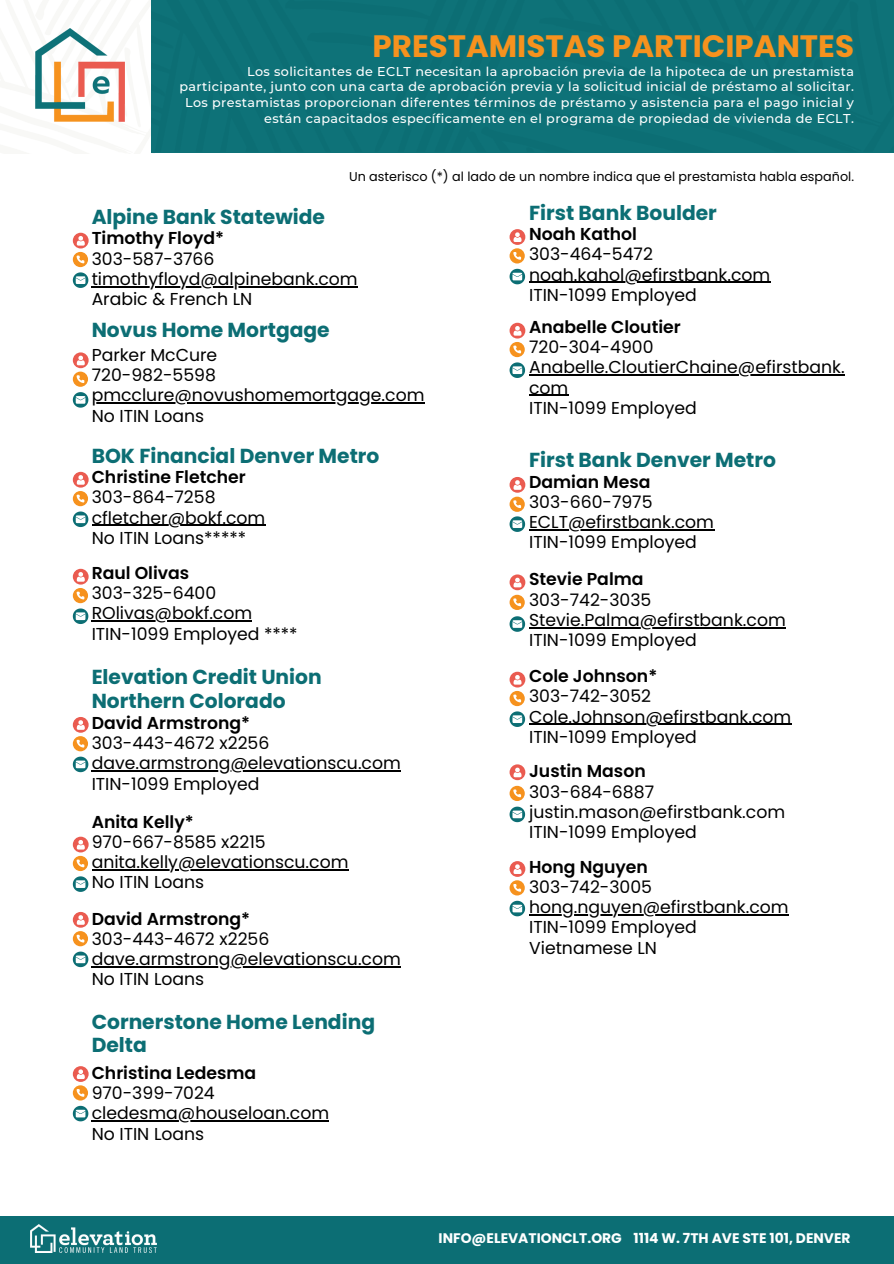
<style>
.page{position:relative;width:894px;height:1264px;background:#fff}
.page>*{position:absolute;margin:0;border:0;box-sizing:border-box;transform-origin:0 0}
.t1{font:700 30.9px "Poppins";color:#f6921e}
.t2{font:700 20.25px/23.7px "Poppins";color:#0c6e74}
.t3{font:17.25px/20.2px "Poppins";color:#000}
.t4{font:600 17.25px/20.2px "Poppins";color:#000}
.t5{font:700 13.8px "Poppins";color:#fff}
.t6{font:500 12.75px/15.9px "Montserrat";letter-spacing:.03em;color:#fff;text-align:right}
.t7{font:12.75px "Poppins";color:#000}
.s1{font-weight:400}
.s2{font-weight:600}
</style>
<div class="page">
<div style="left:124px;top:0;width:768px;height:153px;background:#0e7278"></div>
<img style="left:35px;top:28px;width:89px;height:94px">
<div style="left:0;top:1216px;width:893px;height:47px;background:#0c6e74"></div>
<img style="left:30px;top:1224px;width:126px;height:28px">
<svg style="left:73px;top:233px;width:16px;height:55px"></svg>
<hr style="left:92px;top:286px;width:265px;height:1px;background:#000">
<hr style="left:92px;top:402px;width:332px;height:2px;background:#000">
<hr style="left:92px;top:525px;width:173px;height:1px;background:#000">
<hr style="left:92px;top:620px;width:160px;height:1px;background:#000">
<hr style="left:92px;top:869px;width:256px;height:1px;background:#000">
<hr style="left:529px;top:282px;width:241px;height:1px;background:#000">
<hr style="left:529px;top:374px;width:315px;height:2px;background:#000">
<hr style="left:529px;top:395px;width:39px;height:1px;background:#000">
<svg style="left:73px;top:352px;width:16px;height:55px"></svg>
<svg style="left:73px;top:472px;width:16px;height:55px"></svg>
<svg style="left:73px;top:569px;width:16px;height:55px"></svg>
<svg style="left:73px;top:836px;width:16px;height:55px"></svg>
<svg style="left:509px;top:269px;width:16px;height:15px"></svg>
<svg style="left:509px;top:229px;width:16px;height:34px"></svg>
<svg style="left:509px;top:323px;width:16px;height:55px"></svg>
<hr style="left:529px;top:529px;width:184px;height:1px;background:#000">
<hr style="left:529px;top:627px;width:256px;height:1px;background:#000">
<svg style="left:509px;top:616px;width:16px;height:16px"></svg>
<svg style="left:509px;top:574px;width:16px;height:36px"></svg>
<svg style="left:509px;top:477px;width:16px;height:55px"></svg>
<hr style="left:92px;top:966px;width:309px;height:1px;background:#000">
<svg style="left:73px;top:911px;width:16px;height:56px"></svg>
<hr style="left:529px;top:723px;width:262px;height:2px;background:#000">
<svg style="left:509px;top:671px;width:16px;height:56px"></svg>
<svg style="left:509px;top:764px;width:16px;height:58px"></svg>
<hr style="left:529px;top:914px;width:259px;height:1px;background:#000">
<svg style="left:509px;top:861px;width:16px;height:55px"></svg>
<hr style="left:92px;top:1120px;width:237px;height:1px;background:#000">
<svg style="left:73px;top:1066px;width:16px;height:55px"></svg>
<hr style="left:92px;top:770px;width:309px;height:1px;background:#000">
<svg style="left:73px;top:717px;width:16px;height:55px"></svg>
<p class="t1" style="left:372px;top:24px;width:483px">PRESTAMISTAS PARTICIPANTES</p>
<p class="t6" style="left:179px;top:63px;width:676px">Los solicitantes de ECLT necesitan la aprobación previa de la hipoteca de un prestamista participante, junto con una carta de aprobación previa y la solicitud inicial de préstamo al solicitar.<br>Los prestamistas proporcionan diferentes términos de préstamo y asistencia para el pago inicial y están capacitados específicamente en el programa de propiedad de vivienda de ECLT.</p>
<p class="t7" style="left:349px;top:167px;width:506px">Un asterisco (*) al lado de un nombre indica que el prestamista habla español.</p>
<h6 class="t2" style="left:92px;top:205px;width:235px">Alpine Bank Statewide</h6>
<h6 class="t4" style="left:92px;top:228px;width:134px">Timothy Floyd*<br><span class="s1">303-587-3766</span></h6>
<p class="t3" style="left:92px;top:269px;width:267px">timothyfloyd@alpinebank.com<br>Arabic &amp; French LN</p>
<p class="t2" style="left:92px;top:318px;width:239px">Novus Home Mortgage</p>
<p class="t3" style="left:92px;top:345px;width:127px">Parker McCure<br>720-982-5598</p>
<p class="t3" style="left:92px;top:385px;width:334px">pmcclure@novushomemortgage.com<br>No ITIN Loans</p>
<p class="t2" style="left:92px;top:444px;width:289px">BOK Financial Denver Metro</p>
<p class="t4" style="left:92px;top:467px;width:156px">Christine Fletcher<br><span class="s1">303-864-7258</span></p>
<h4 class="t3" style="left:92px;top:507px;width:175px">cfletcher@bokf.com<br>No ITIN Loans*****</h4>
<h2 class="t3" style="left:92px;top:562px;width:126px"><span class="s2">Raul Olivas<br></span>303-325-6400</h2>
<p class="t3" style="left:92px;top:603px;width:207px">ROlivas@bokf.com<br>ITIN-1099 Employed ****</p>
<p class="t2" style="left:92px;top:665px;width:231px">Elevation Credit Union<br>Northern Colorado</p>
<p class="t3" style="left:92px;top:712px;width:179px"><span class="s2">David Armstrong*<br></span>303-443-4672 x2256</p>
<p class="t3" style="left:92px;top:753px;width:311px">dave.armstrong@elevationscu.com<br>ITIN-1099 Employed</p>
<p class="t3" style="left:92px;top:811px;width:175px"><span class="s2">Anita Kelly*<br></span>970-667-8585 x2215</p>
<p class="t3" style="left:92px;top:851px;width:258px">anita.kelly@elevationscu.com<br>No ITIN Loans</p>
<p class="t3" style="left:92px;top:908px;width:179px"><span class="s2">David Armstrong*<br></span>303-443-4672 x2256</p>
<p class="t3" style="left:92px;top:949px;width:311px">dave.armstrong@elevationscu.com<br>No ITIN Loans</p>
<p class="t2" style="left:92px;top:1009px;width:285px">Cornerstone Home Lending<br>Delta</p>
<h4 class="t4" style="left:92px;top:1062px;width:166px">Christina Ledesma<br><span class="s1">970-399-7024</span></h4>
<p class="t3" style="left:92px;top:1103px;width:239px">cledesma@houseloan.com<br>No ITIN Loans</p>
<h4 class="t2" style="left:529px;top:201px;width:189px">First Bank Boulder</h4>
<h4 class="t3" style="left:529px;top:224px;width:125px"><span class="s2">Noah Kathol<br></span>303-464-5472</h4>
<p class="t3" style="left:529px;top:264px;width:243px">noah.kahol@efirstbank.com<br>ITIN-1099 Employed</p>
<p class="t4" style="left:529px;top:317px;width:153px">Anabelle Cloutier<br><span class="s1">720-304-4900</span></p>
<p class="t3" style="left:529px;top:357px;width:317px">Anabelle.CloutierChaine@efirstbank. com<br>ITIN-1099 Employed</p>
<p class="t2" style="left:529px;top:448px;width:248px">First Bank Denver Metro</p>
<p class="t3" style="left:529px;top:471px;width:125px"><span class="s2">Damian Mesa<br></span>303-660-7975</p>
<p class="t3" style="left:529px;top:512px;width:186px">ECLT@efirstbank.com<br>ITIN-1099 Employed</p>
<h4 class="t3" style="left:529px;top:569px;width:124px"><span class="s2">Stevie Palma<br></span>303-742-3035</h4>
<h4 class="t3" style="left:529px;top:609px;width:258px">Stevie.Palma@efirstbank.com<br>ITIN-1099 Employed</h4>
<p class="t4" style="left:529px;top:666px;width:130px">Cole Johnson*<br><span class="s1">303-742-3052</span></p>
<h3 class="t3" style="left:529px;top:706px;width:264px">Cole.Johnson@efirstbank.com<br>ITIN-1099 Employed</h3>
<p class="t3" style="left:529px;top:761px;width:257px"><span class="s2">Justin Mason<br></span>303-684-6887 justin.mason@efirstbank.com<br>ITIN-1099 Employed</p>
<p class="t3" style="left:529px;top:856px;width:124px"><span class="s2">Hong Nguyen<br></span>303-742-3005</p>
<p class="t3" style="left:529px;top:896px;width:261px">hong.nguyen@efirstbank.com<br>ITIN-1099 Employed<br>Vietnamese LN</p>
<h1 class="t5" style="left:438px;top:1228px;width:413px">INFO@ELEVATIONCLT.ORG 1114 W. 7TH AVE STE 101, DENVER</h1>
</div>
